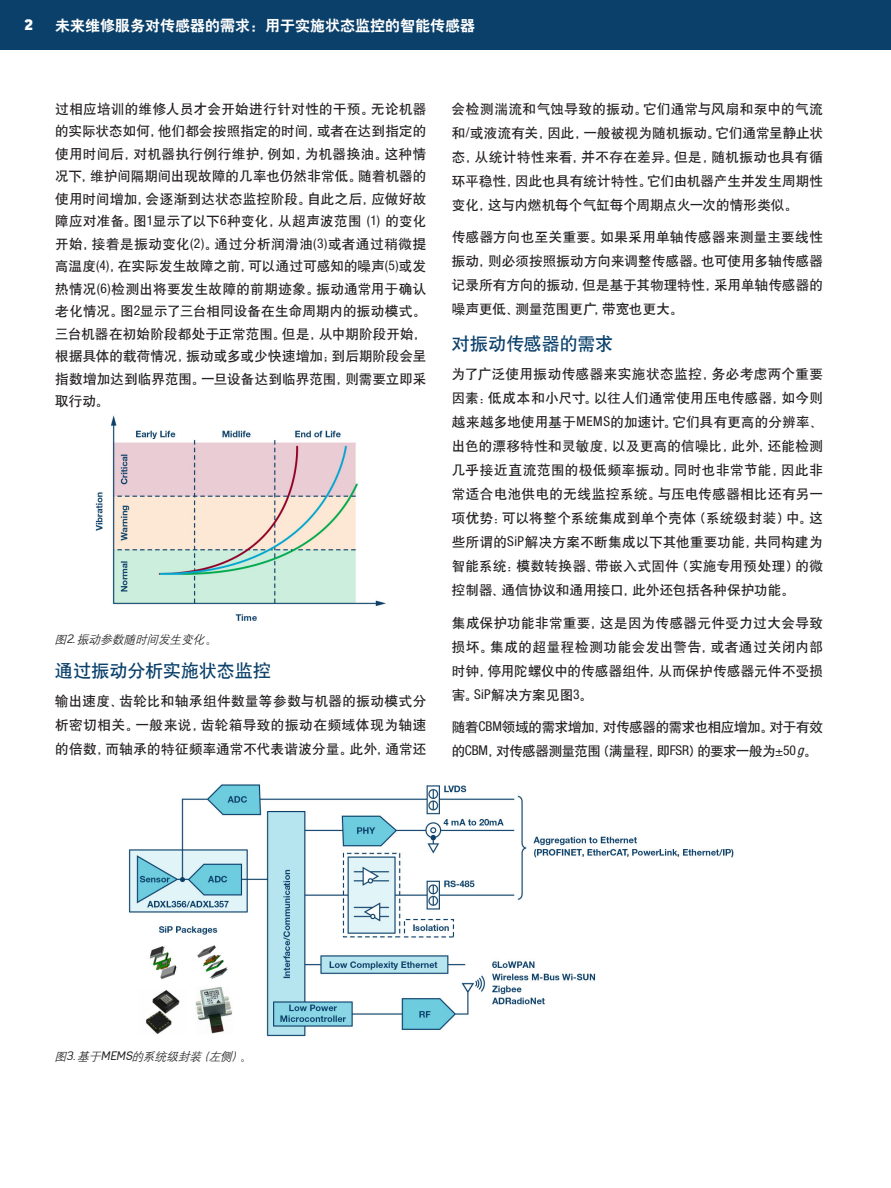
<style>
.page{position:relative;width:891px;height:1188px;background:#fff}
.page>*{position:absolute;margin:0;border:0;box-sizing:border-box;transform-origin:0 0}
.t1{font:18px "H Yb 1 gj";letter-spacing:-.005em;color:#0b406a}
.t2{font:15px "H Yb 2 gj";color:#fff}
.t3{font:900 15px "Azbuka Std";color:#fff}
.t4{font:13.5px/24px "H Yb 1 gj";letter-spacing:.01em;color:#231f20;text-align:justify}
.t5{font:13.5px/24px "H Yb 1 gj";letter-spacing:-.03em;color:#231f20}
.t6{font:italic 12px "H Yg 2 gj";color:#231f20}
.s1{font-family:"Helvetica Neue LT Std";font-stretch:condensed}
.s2{font-family:"Azbuka Std"}
.s3{font-style:normal}
.s4{font-family:"Helvetica Neue LT Std";font-style:italic;font-stretch:condensed}
</style>
<div class="page">
<div style="left:0;top:0;width:891px;height:50px;background:#0b406a"></div>
<img style="left:95px;top:415px;width:291px;height:206px">
<img style="left:128px;top:784px;width:606px;height:253px">
<p class="t3" style="left:24px;top:15px;width:10px">2</p>
<p class="t2" style="left:55px;top:18px;width:422px">未来维修服务对传感器的需求：用于实施状态监控的智能传感器</p>
<p class="t4" style="left:55px;top:97px;width:373px;line-height:22.5px">过相应培训的维修人员才会开始进行针对性的干预。无论机器的实际状态如何，他们都会按照指定的时间，或者在达到指定的使用时间后，对机器执行例行维护，例如，为机器换油。这种情况下，维护间隔期间出现故障的几率也仍然非常低。随着机器的使用时间增加，会逐渐到达状态监控阶段。自此之后，应做好故障应对准备。图<span class="s1">1</span>显示了以下<span class="s1">6</span>种变化，从超声波范围 <span class="s1">(1)</span> 的变化开始，接着是振动变化<span class="s1">(2)</span>。通过分析润滑油<span class="s1">(3)</span>或者通过稍微提高温度<span class="s1">(4)</span>，在实际发生故障之前，可以通过可感知的噪声<span class="s1">(5)</span>或发热情况<span class="s1">(6)</span>检测出将要发生故障的前期迹象。振动通常用于确认老化情况。图<span class="s1">2</span>显示了三台相同设备在生命周期内的振动模式。三台机器在初始阶段都处于正常范围。但是，从中期阶段开始，根据具体的载荷情况，振动或多或少快速增加；到后期阶段会呈指数增加达到临界范围。一旦设备达到临界范围，则需要立即采取行动。</p>
<p class="t6" style="left:54px;top:633px;width:164px">图<span class="s2">2 .</span> 振动参数随时间发生变化<span class="s3">。</span></p>
<p class="t1" style="left:55px;top:661px;width:217px">通过振动分析实施状态监控</p>
<p class="t4" style="left:55px;top:689px;width:373px">输出速度、齿轮比和轴承组件数量等参数与机器的振动模式分析密切相关。一般来说，齿轮箱导致的振动在频域体现为轴速的倍数，而轴承的特征频率通常不代表谐波分量。此外，通常还</p>
<p class="t4" style="left:452px;top:97px;width:373px">会检测湍流和气蚀导致的振动。它们通常与风扇和泵中的气流和<span class="s1">/</span>或液流有关，因此，一般被视为随机振动。它们通常呈静止状态，从统计特性来看，并不存在差异。但是，随机振动也具有循环平稳性，因此也具有统计特性。它们由机器产生并发生周期性变化，这与内燃机每个气缸每个周期点火一次的情形类似。</p>
<p class="t4" style="left:452px;top:225px;width:373px">传感器方向也至关重要。如果采用单轴传感器来测量主要线性振动，则必须按照振动方向来调整传感器。也可使用多轴传感器记录所有方向的振动，但是基于其物理特性，采用单轴传感器的噪声更低、测量范围更广，带宽也更大。</p>
<p class="t1" style="left:452px;top:335px;width:163px">对振动传感器的需求</p>
<p class="t4" style="left:452px;top:362px;width:373px">为了广泛使用振动传感器来实施状态监控，务必考虑两个重要因素：低成本和小尺寸。以往人们通常使用压电传感器，如今则越来越多地使用基于<span class="s1">MEMS</span>的加速计。它们具有更高的分辨率、出色的漂移特性和灵敏度，以及更高的信噪比，此外，还能检测几乎接近直流范围的极低频率振动。同时也非常节能，因此非常适合电池供电的无线监控系统。与压电传感器相比还有另一项优势：可以将整个系统集成到单个壳体（系统级封装）中。这些所谓的<span class="s1">SiP</span>解决方案不断集成以下其他重要功能，共同构建为智能系统：模数转换器、带嵌入式固件（实施专用预处理）的微控制器、通信协议和通用接口，此外还包括各种保护功能。</p>
<p class="t4" style="left:452px;top:611px;width:373px">集成保护功能非常重要，这是因为传感器元件受力过大会导致损坏。集成的超量程检测功能会发出警告，或者通过关闭内部时钟，停用陀螺仪中的传感器组件，从而保护传感器元件不受损害。<span class="s1">SiP</span>解决方案见图<span class="s1">3</span>。</p>
<p class="t5" style="left:452px;top:715px;width:373px">随着<span class="s1">CBM</span>领域的需求增加，对传感器的需求也相应增加。对于有效的<span class="s1">CBM</span>，对传感器测量范围（满量程，即<span class="s1">FSR</span>）的要求一般为<span class="s1">±50</span> <span class="s4">g</span>。</p>
<p class="t6" style="left:54px;top:1050px;width:199px">图<span class="s2">3 .</span> 基于<span class="s2">M EM S</span> 的系统级封装（左侧）<span class="s3">。</span></p>
</div>
